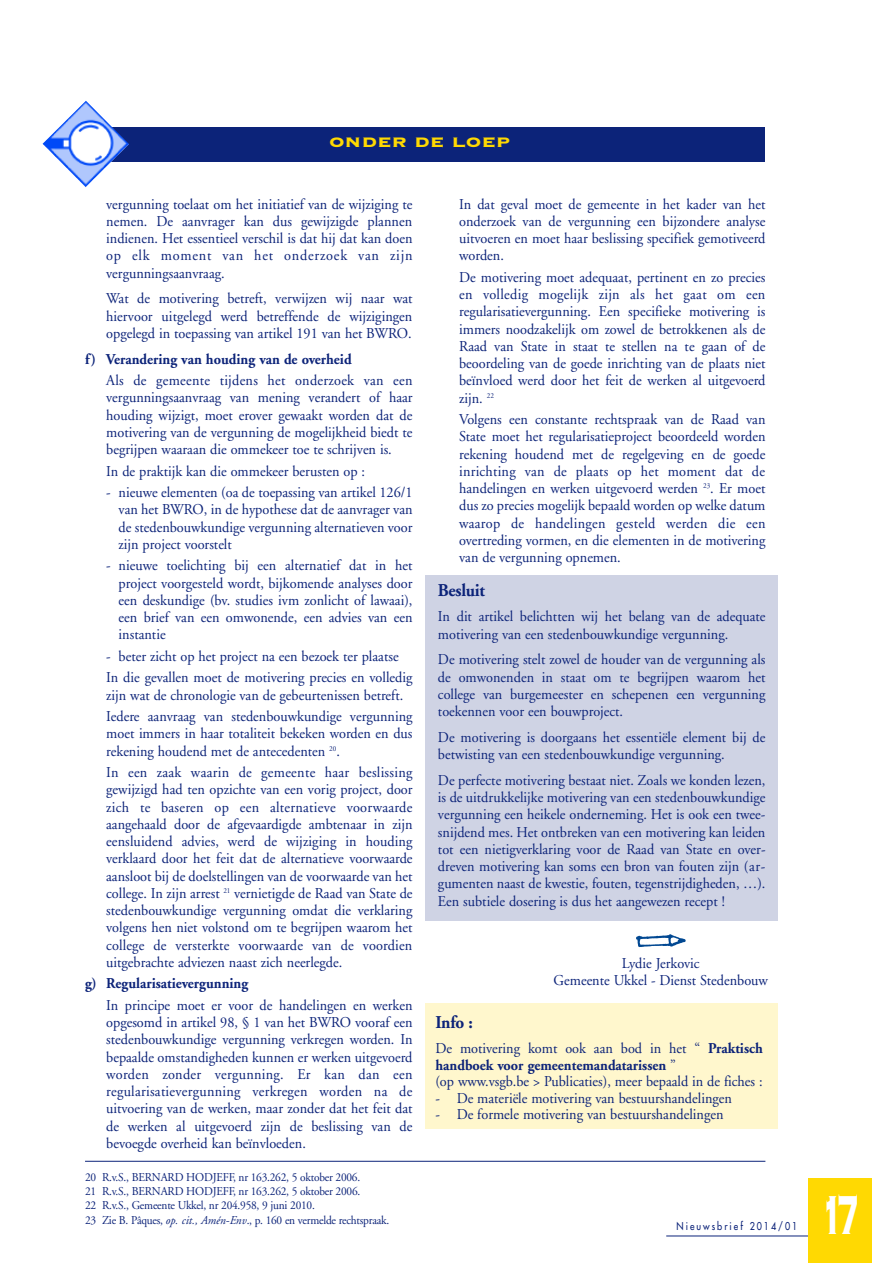
<style>
.page{position:relative;width:893px;height:1263px;background:#fff}
.page>*{position:absolute;margin:0;border:0;box-sizing:border-box;transform-origin:0 0}
.t1{font:72px "Copperplate Thirty Three BC";color:#fff;scale:.5 1}
.t2{font:700 18px "Adobe Garamond";letter-spacing:-.015em;color:#0c2379;scale:.95 1}
.t3{font:18px "Copperplate Thirty Three BC";color:#ffd902;scale:1.2 1}
.t4{font:15px/17.2px "Adobe Garamond";color:#0c2379;text-align:justify;scale:.95 1}
.t5{font:700 15px "Adobe Garamond";color:#0c2379;scale:.95 1}
.t6{font:12px/14.4px "Adobe Garamond";letter-spacing:-.02em;color:#0c2379;scale:.95 1}
.t7{font:10.5px "Futura";letter-spacing:.22em;color:#0c2379;scale:.87 1}
.s1{font-style:italic}
.s2{font-weight:700}
</style>
<div class="page">
<hr style="left:666px;top:1235px;width:155px;height:1px;background:#0c2379">
<div style="left:808px;top:1178px;width:64px;height:85px;background:#ffd902"></div>
<div style="left:425px;top:575px;width:353px;height:346px;background:#cfd3e4"></div>
<div style="left:75px;top:127px;width:690px;height:34px;background:#0c2379"></div>
<img style="left:43px;top:101px;width:86px;height:86px">
<hr style="left:85px;top:1161px;width:680px;height:1px;background:#0c2379">
<div style="left:425px;top:1003px;width:353px;height:125px;background:#fff7cd"></div>
<svg style="left:636px;top:934px;width:50px;height:13px"></svg>
<p class="t3" style="left:329px;top:131px;width:153px">ONDER DE LOEP</p>
<p class="t4" style="left:106px;top:196px;width:324px">vergunning toelaat om het initiatief van de wijziging te nemen. De aanvrager kan dus gewijzigde plannen indienen. Het essentieel verschil is dat hij dat kan doen op elk moment van het onderzoek van zijn vergunningsaanvraag.</p>
<p class="t4" style="left:106px;top:291px;width:324px">Wat de motivering betreft, verwijzen wij naar wat hiervoor uitgelegd werd betreffende de wijzigingen opgelegd in toepassing van artikel 191 van het BWRO.</p>
<p class="t5" style="left:85px;top:353px;width:282px">f) Verandering van houding van de overheid</p>
<p class="t4" style="left:106px;top:373px;width:324px">Als de gemeente tijdens het onderzoek van een vergunningsaanvraag van mening verandert of haar houding wijzigt, moet erover gewaakt worden dat de motivering van de vergunning de mogelijkheid biedt te begrijpen waaraan die ommekeer toe te schrijven is.</p>
<p class="t4" style="left:106px;top:463px;width:274px">In de praktijk kan die ommekeer berusten op :</p>
<p class="t4" style="left:119px;top:485px;width:311px;text-indent:-12px">- nieuwe elementen (oa de toepassing van artikel 126/1 van het BWRO, in de hypothese dat de aanvrager van de stedenbouwkundige vergunning alternatieven voor zijn project voorstelt</p>
<p class="t4" style="left:119px;top:558px;width:311px;text-indent:-12px">- nieuwe toelichting bij een alternatief dat in het project voorgesteld wordt, bijkomende analyses door een deskundige (bv. studies ivm zonlicht of lawaai), een brief van een omwonende, een advies van een instantie</p>
<p class="t4" style="left:106px;top:647px;width:324px;line-height:21.5px">- beter zicht op het project na een bezoek ter plaatse<br>In die gevallen moet de motivering precies en volledig</p>
<p class="t4" style="left:106px;top:685px;width:324px;line-height:21.5px">zijn wat de chronologie van de gebeurtenissen betreft.<br>Iedere aanvraag van stedenbouwkundige vergunning</p>
<p class="t4" style="left:106px;top:726px;width:324px">moet immers in haar totaliteit bekeken worden en dus rekening houdend met de antecedenten <sup>20</sup>.</p>
<p class="t4" style="left:106px;top:765px;width:324px">In een zaak waarin de gemeente haar beslissing gewijzigd had ten opzichte van een vorig project, door zich te baseren op een alternatieve voorwaarde aangehaald door de afgevaardigde ambtenaar in zijn eensluidend advies, werd de wijziging in houding verklaard door het feit dat de alternatieve voorwaarde aansloot bij de doelstellingen van de voorwaarde van het college. In zijn arrest <sup>21</sup> vernietigde de Raad van State de stedenbouwkundige vergunning omdat die verklaring volgens hen niet volstond om te begrijpen waarom het college de versterkte voorwaarde van de voordien uitgebrachte adviezen naast zich neerlegde.</p>
<p class="t5" style="left:85px;top:978px;width:173px">g) Regularisatievergunning</p>
<p class="t4" style="left:106px;top:998px;width:324px">In principe moet er voor de handelingen en werken opgesomd in artikel 98, § 1 van het BWRO vooraf een stedenbouwkundige vergunning verkregen worden. In bepaalde omstandigheden kunnen er werken uitgevoerd worden zonder vergunning. Er kan dan een regularisatievergunning verkregen worden na de uitvoering van de werken, maar zonder dat het feit dat de werken al uitgevoerd zijn de beslissing van de bevoegde overheid kan beïnvloeden.</p>
<p class="t6" style="left:85px;top:1170px;width:322px">20 R.v.S., BERNARD HODJEFF, nr 163.262, 5 oktober 2006.<br>21 R.v.S., BERNARD HODJEFF, nr 163.262, 5 oktober 2006.<br>22 R.v.S., Gemeente Ukkel, nr 204.958, 9 juni 2010.<br>23 Zie B. Pâques, <span class="s1">op. cit., Amén-Env</span>., p. 160 en vermelde rechtspraak.</p>
<p class="t4" style="left:459px;top:196px;width:324px">In dat geval moet de gemeente in het kader van het onderzoek van de vergunning een bijzondere analyse uitvoeren en moet haar beslissing specifiek gemotiveerd worden.</p>
<p class="t4" style="left:459px;top:270px;width:324px">De motivering moet adequaat, pertinent en zo precies en volledig mogelijk zijn als het gaat om een regularisatievergunning. Een specifieke motivering is immers noodzakelijk om zowel de betrokkenen als de Raad van State in staat te stellen na te gaan of de beoordeling van de goede inrichting van de plaats niet beïnvloed werd door het feit de werken al uitgevoerd zijn. <sup>22</sup></p>
<p class="t4" style="left:459px;top:412px;width:324px">Volgens een constante rechtspraak van de Raad van State moet het regularisatieproject beoordeeld worden rekening houdend met de regelgeving en de goede inrichting van de plaats op het moment dat de handelingen en werken uitgevoerd werden <sup>23</sup>. Er moet dus zo precies mogelijk bepaald worden op welke datum waarop de handelingen gesteld werden die een overtreding vormen, en die elementen in de motivering van de vergunning opnemen.</p>
<p class="t2" style="left:438px;top:583px;width:51px">Besluit</p>
<p class="t4" style="left:438px;top:609px;width:346px">In dit artikel belichtten wij het belang van de adequate motivering van een stedenbouwkundige vergunning.</p>
<p class="t4" style="left:438px;top:652px;width:346px">De motivering stelt zowel de houder van de vergunning als de omwonenden in staat om te begrijpen waarom het college van burgemeester en schepenen een vergunning toekennen voor een bouwproject.</p>
<p class="t4" style="left:438px;top:730px;width:346px">De motivering is doorgaans het essentiële element bij de betwisting van een stedenbouwkundige vergunning.</p>
<p class="t4" style="left:438px;top:773px;width:346px">De perfecte motivering bestaat niet. Zoals we konden lezen, is de uitdrukkelijke motivering van een stedenbouwkundige vergunning een heikele onderneming. Het is ook een twee&shy;snijdend mes. Het ontbreken van een motivering kan leiden tot een nietigverklaring voor de Raad van State en over&shy;dreven motivering kan soms een bron van fouten zijn (ar&shy;gumenten naast de kwestie, fouten, tegenstrijdigheden, …).<br>Een subtiele dosering is dus het aangewezen recept !</p>
<p class="t4" style="left:554px;top:956px;width:227px;text-align:center">Lydie Jerkovic<br>Gemeente Ukkel - Dienst Stedenbouw</p>
<p class="t2" style="left:435px;top:1015px;width:41px">Info :</p>
<p class="t4" style="left:435px;top:1041px;width:346px;line-height:16.5px;text-align:left">De motivering komt ook aan bod in het “ <span class="s2">Praktisch handboek voor gemeentemandatarissen</span> ”<br>(op www.vsgb.be &gt; Publicaties), meer bepaald in de fiches :</p>
<p class="t4" style="left:435px;top:1090px;width:314px">- De materiële motivering van bestuurshandelingen</p>
<p class="t4" style="left:435px;top:1107px;width:305px">- De formele motivering van bestuurshandelingen</p>
<p class="t7" style="left:677px;top:1221px;width:140px">Nieuwsbrief 2014/01</p>
<h1 class="t1" style="left:821px;top:1166px;width:76px">17</h1>
</div>
